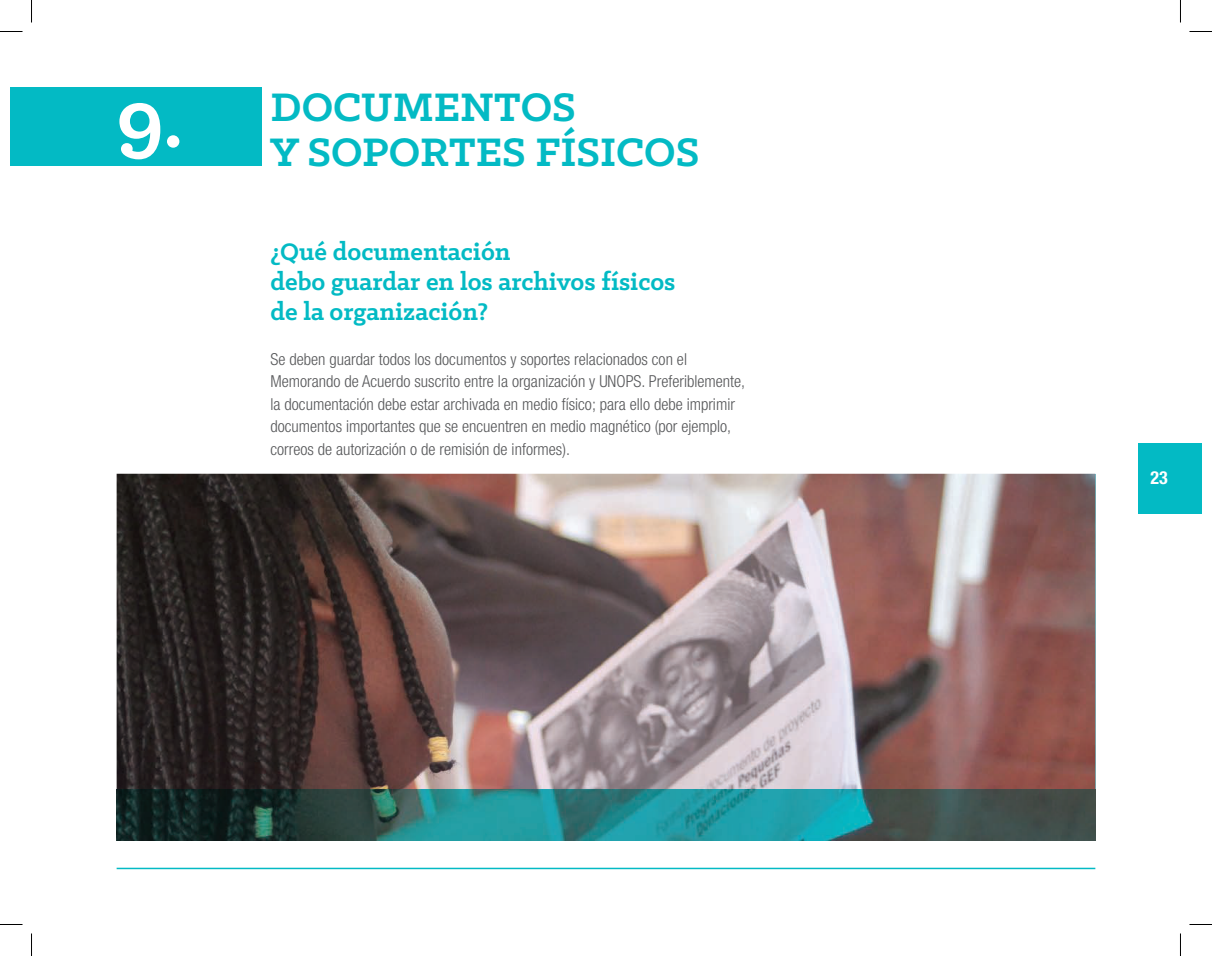
<style>
.page{position:relative;width:1212px;height:956px;background:#fff}
.page>*{position:absolute;margin:0;border:0;box-sizing:border-box;transform-origin:0 0}
.t1{font:700 45px "Klinic Slab";color:#03bac4}
.t2{font:700 27px/30px "Klinic Slab";color:#03bac4}
.t3{font:700 condensed 18px "Helvetica Neue LT Std";color:#fff}
.t4{font:300 condensed 16.5px/22.5px "Helvetica Neue LT Std";color:#57585a}
</style>
<div class="page">
<div style="left:1137px;top:443px;width:64px;height:70px;background:#03bac4"></div>
<hr style="left:117px;top:868px;width:977px;height:1px;background:#03bac4">
<div style="left:10px;top:87px;width:252px;height:79px;background:#03bac4"></div>
<img style="left:117px;top:474px;width:977px;height:315px">
<img style="left:117px;top:789px;width:977px;height:51px">
<svg style="left:0;top:31px;width:22px;height:1px"></svg>
<svg style="left:1189px;top:31px;width:22px;height:1px"></svg>
<svg style="left:0;top:924px;width:22px;height:1px"></svg>
<svg style="left:1189px;top:924px;width:22px;height:1px"></svg>
<svg style="left:31px;top:0;width:1px;height:23px"></svg>
<svg style="left:31px;top:933px;width:1px;height:23px"></svg>
<h1 class="t1" style="left:270px;top:77px;width:307px">DOCUMENTOS</h1>
<h1 class="t1" style="left:117px;top:122px;width:584px"><sup>9.</sup> Y SOPORTES FÍSICOS</h1>
<h2 class="t2" style="left:270px;top:236px;width:406px">¿Qué documentación<br>debo guardar en los archivos físicos de la organización?</h2>
<p class="t4" style="left:270px;top:348px;width:476px">Se deben guardar todos los documentos y soportes relacionados con el Memorando de Acuerdo suscrito entre la organización y UNOPS. Preferiblemente, la documentación debe estar archivada en medio físico; para ello debe imprimir documentos importantes que se encuentren en medio magnético (por ejemplo, correos de autorización o de remisión de informes).</p>
<p class="t3" style="left:1150px;top:467px;width:19px">23</p>
</div>
